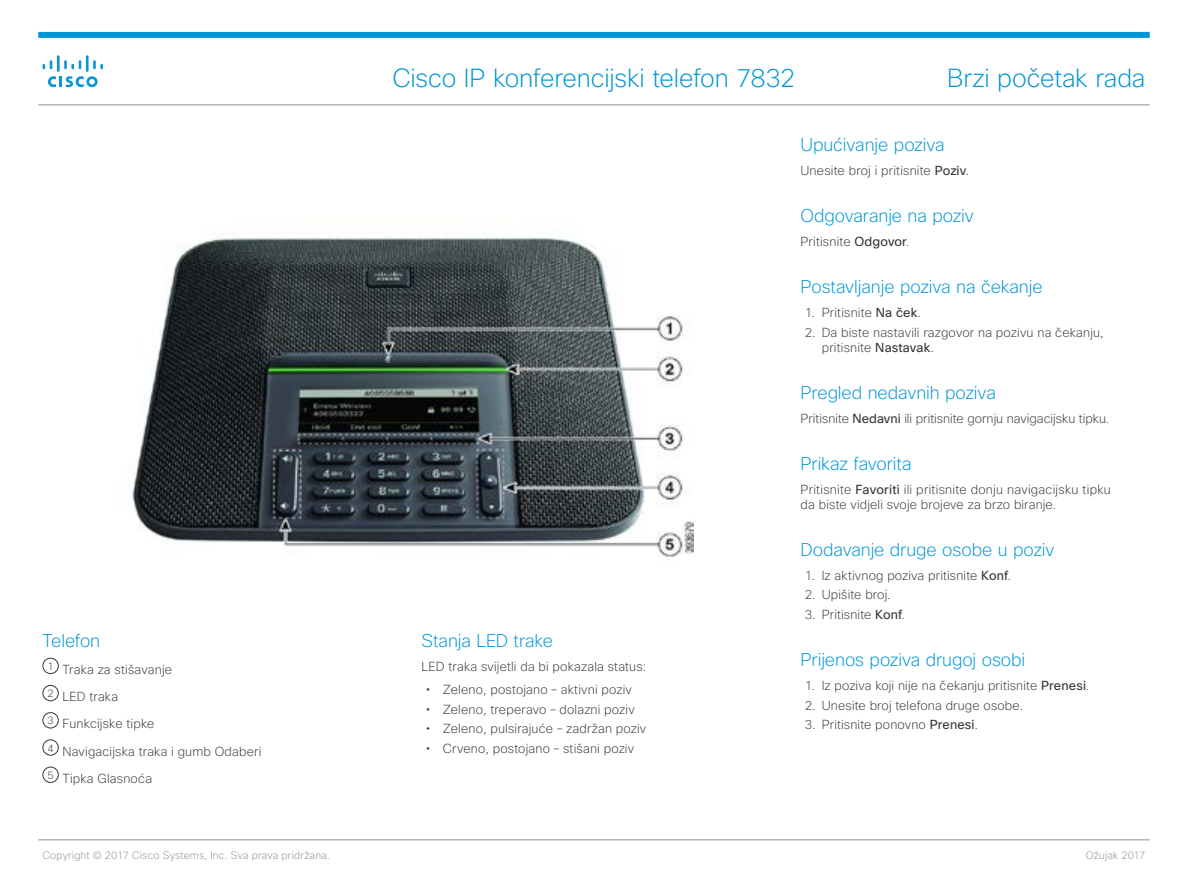
<style>
.page{position:relative;width:1188px;height:893px;background:#fff}
.page>*{position:absolute;margin:0;border:0;box-sizing:border-box;transform-origin:0 0}
.t1{font:200 25.5px "Cisco Sans";letter-spacing:-.01em;color:#0096d6}
.t2{font:200 18px "Cisco Sans";letter-spacing:-.005em;color:#0096d6}
.t3{font:200 12.75px/27.2px "Cisco Sans";letter-spacing:.015em;color:#393636}
.t4{font:200 10.5px "Cisco Sans";letter-spacing:.015em;color:#918f90}
.s1{font-weight:400}
</style>
<div class="page">
<div style="left:38px;top:32px;width:1112px;height:6px;background:#0096d6"></div>
<svg style="left:48px;top:76px;width:50px;height:11px"></svg>
<svg style="left:43px;top:60px;width:9px;height:9px"></svg>
<hr style="left:57px;top:55px;width:3px;height:17px;background:#0c96d4">
<svg style="left:64px;top:60px;width:17px;height:9px"></svg>
<hr style="left:86px;top:55px;width:3px;height:17px;background:#0c96d4">
<svg style="left:93px;top:60px;width:10px;height:9px"></svg>
<hr style="left:38px;top:104px;width:1112px;height:1px;background:#918f90">
<hr style="left:38px;top:839px;width:1112px;height:1px;background:#918f90">
<div style="left:43px;top:658px;width:16px;height:16px;border:1px solid #393636;border-radius:50%"></div>
<div style="left:43px;top:685px;width:16px;height:16px;border:1px solid #393636;border-radius:50%"></div>
<div style="left:43px;top:712px;width:16px;height:16px;border:1px solid #393636;border-radius:50%"></div>
<div style="left:43px;top:739px;width:16px;height:17px;border:1px solid #393636;border-radius:50%"></div>
<div style="left:43px;top:767px;width:16px;height:16px;border:1px solid #393636;border-radius:50%"></div>
<img style="left:132px;top:237px;width:561px;height:320px">
<h2 class="t2" style="left:43px;top:629px;width:59px">Telefon</h2>
<p class="t3" style="left:47px;top:656px;width:215px"><sup>1</sup> Traka za stišavanje<br><sup>2</sup> LED traka<br><sup>3</sup> Funkcijske tipke<br><sup>4</sup> Navigacijska traka i gumb Odaberi<br><sup>5</sup> Tipka Glasnoća</p>
<h1 class="t1" style="left:392px;top:62px;width:405px">Cisco IP konferencijski telefon 7832</h1>
<h1 class="t1" style="left:947px;top:62px;width:200px">Brzi početak rada</h1>
<h2 class="t2" style="left:422px;top:629px;width:133px">Stanja LED trake</h2>
<p class="t3" style="left:422px;top:655px;width:226px;line-height:23.9px;text-align:center">LED traka svijetli da bi pokazala status:<br>Zeleno, postojano – aktivni poziv</p>
<p class="t3" style="left:443px;top:700px;width:205px;line-height:19.5px">Zeleno, treperavo – dolazni poziv<br>Zeleno, pulsirajuće – zadržan poziv<br>Crveno, postojano – stišani poziv</p>
<h2 class="t2" style="left:801px;top:133px;width:146px">Upućivanje poziva</h2>
<p class="t3" style="left:801px;top:158px;width:170px">Unesite broj i pritisnite <span class="s1">Poziv</span>.</p>
<h2 class="t2" style="left:801px;top:204px;width:175px">Odgovaranje na poziv</h2>
<p class="t3" style="left:801px;top:228px;width:111px">Pritisnite <span class="s1">Odgovor</span>.</p>
<h2 class="t2" style="left:801px;top:275px;width:244px">Postavljanje poziva na čekanje</h2>
<p class="t3" style="left:805px;top:299px;width:118px">1. Pritisnite <span class="s1">Na ček</span>.</p>
<p class="t3" style="left:822px;top:325px;width:284px;line-height:15.3px;text-indent:-17px">2. Da biste nastavili razgovor na pozivu na čekanju, pritisnite <span class="s1">Nastavak</span>.</p>
<h2 class="t2" style="left:801px;top:381px;width:197px">Pregled nedavnih poziva</h2>
<p class="t3" style="left:801px;top:405px;width:311px">Pritisnite <span class="s1">Nedavni</span> ili pritisnite gornju navigacijsku tipku.</p>
<h2 class="t2" style="left:801px;top:452px;width:113px">Prikaz favorita</h2>
<p class="t3" style="left:801px;top:482px;width:312px;line-height:15.3px">Pritisnite <span class="s1">Favoriti</span> ili pritisnite donju navigacijsku tipku da biste vidjeli svoje brojeve za brzo biranje.</p>
<h2 class="t2" style="left:801px;top:538px;width:256px">Dodavanje druge osobe u poziv</h2>
<p class="t3" style="left:805px;top:562px;width:208px">1. Iz aktivnog poziva pritisnite <span class="s1">Konf</span>.</p>
<p class="t3" style="left:805px;top:582px;width:88px">2. Upišite broj.</p>
<p class="t3" style="left:805px;top:601px;width:102px">3. Pritisnite <span class="s1">Konf</span>.</p>
<h2 class="t2" style="left:801px;top:648px;width:226px">Prijenos poziva drugoj osobi</h2>
<p class="t3" style="left:805px;top:672px;width:286px">1. Iz poziva koji nije na čekanju pritisnite <span class="s1">Prenesi</span>.</p>
<p class="t3" style="left:805px;top:692px;width:220px">2. Unesite broj telefona druge osobe.</p>
<p class="t3" style="left:805px;top:711px;width:175px">3. Pritisnite ponovno <span class="s1">Prenesi</span>.</p>
<p class="t4" style="left:43px;top:848px;width:289px">Copyright © 2017 Cisco Systems, Inc. Sva prava pridržana.</p>
<p class="t4" style="left:1086px;top:848px;width:61px">Ožujak 2017</p>
</div>
